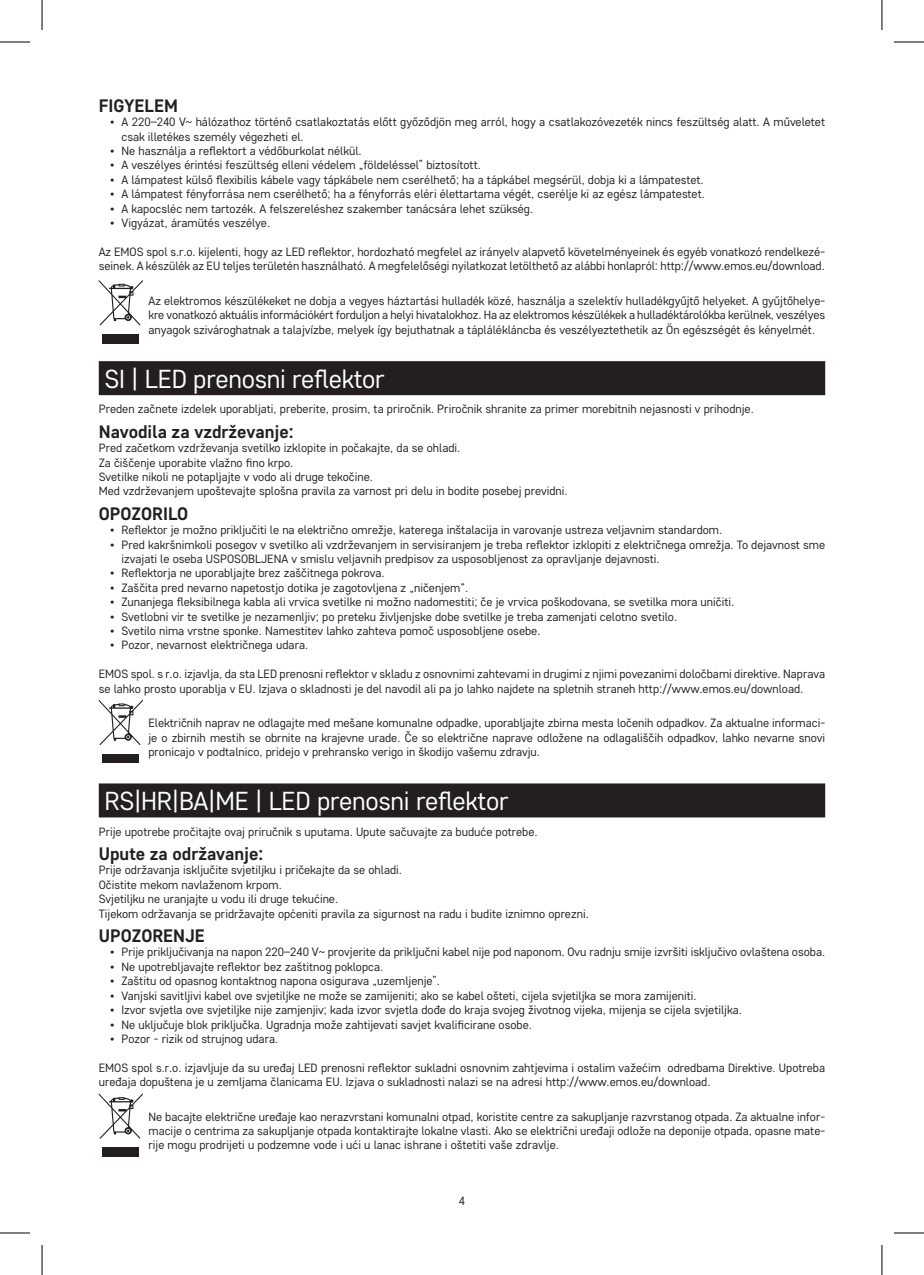
<style>
.page{position:relative;width:924px;height:1275px;background:#fff}
.page>*{position:absolute;margin:0;border:0;box-sizing:border-box;transform-origin:0 0}
.t1{font:26px "Core Sans D35";letter-spacing:-.01em;color:#fff}
.t2{font:700 18px "Core Sans D55";color:#231f20}
.t3{font:12px/14.4px "Core Sans D35";color:#231f20}
</style>
<div class="page">
<div style="left:99px;top:361px;width:725px;height:34px;background:#231f20"></div>
<div style="left:99px;top:783px;width:725px;height:34px;background:#231f20"></div>
<svg style="left:99px;top:280px;width:44px;height:45px"></svg>
<div style="left:102px;top:334px;width:37px;height:9px;background:#231f20"></div>
<svg style="left:99px;top:699px;width:44px;height:46px"></svg>
<div style="left:102px;top:754px;width:37px;height:9px;background:#231f20"></div>
<svg style="left:99px;top:1093px;width:44px;height:45px"></svg>
<div style="left:102px;top:1148px;width:37px;height:9px;background:#231f20"></div>
<hr style="left:0;top:42px;width:30px;height:1px;background:#000">
<hr style="left:893px;top:42px;width:30px;height:1px;background:#000">
<hr style="left:0;top:1232px;width:30px;height:1px;background:#000">
<hr style="left:893px;top:1232px;width:30px;height:1px;background:#000">
<hr style="left:42px;top:0;width:1px;height:30px;background:#000">
<hr style="left:42px;top:1245px;width:1px;height:30px;background:#000">
<hr style="left:881px;top:0;width:1px;height:30px;background:#000">
<hr style="left:881px;top:1245px;width:1px;height:30px;background:#000">
<h2 class="t2" style="left:99px;top:94px;width:81px">FIGYELEM</h2>
<p class="t3" style="left:121px;top:114px;width:704px;text-indent:-11px">• A 220–240 V~ hálózathoz történő csatlakoztatás előtt győződjön meg arról, hogy a csatlakozóvezeték nincs feszültség alatt. A műveletet csak illetékes személy végezheti el.</p>
<p class="t3" style="left:110px;top:143px;width:253px">• Ne használja a reflektort a védőburkolat nélkül.</p>
<p class="t3" style="left:110px;top:158px;width:372px">• A veszélyes érintési feszültség elleni védelem „földeléssel” biztosított.</p>
<p class="t3" style="left:110px;top:172px;width:594px">• A lámpatest külső flexibilis kábele vagy tápkábele nem cserélhető; ha a tápkábel megsérül, dobja ki a lámpatestet.</p>
<p class="t3" style="left:110px;top:186px;width:596px">• A lámpatest fényforrása nem cserélhető; ha a fényforrás eléri élettartama végét, cserélje ki az egész lámpatestet.</p>
<p class="t3" style="left:110px;top:201px;width:424px">• A kapocsléc nem tartozék. A felszereléshez szakember tanácsára lehet szükség.</p>
<p class="t3" style="left:110px;top:215px;width:161px">• Vigyázat, áramütés veszélye.</p>
<p class="t3" style="left:99px;top:244px;width:727px">Az EMOS spol s.r.o. kijelenti, hogy az LED reflektor, hordozható megfelel az irányelv alapvető követelményeinek és egyéb vonatkozó rendelkezé&shy;seinek. A készülék az EU teljes területén használható. A megfelelőségi nyilatkozat letölthető az alábbi honlapról: http://www.emos.eu/download.</p>
<p class="t3" style="left:148px;top:293px;width:678px;text-align:justify">Az elektromos készülékeket ne dobja a vegyes háztartási hulladék közé, használja a szelektív hulladékgyűjtő helyeket. A gyűjtőhelye&shy;kre vonatkozó aktuális információkért forduljon a helyi hivatalokhoz. Ha az elektromos készülékek a hulladéktárolókba kerülnek, veszélyes anyagok szivároghatnak a talajvízbe, melyek így bejuthatnak a táplálékláncba és veszélyeztethetik az Ön egészségét és kényelmét.</p>
<h1 class="t1" style="left:104px;top:362px;width:282px">SI | LED prenosni reflektor</h1>
<p class="t3" style="left:99px;top:401px;width:656px">Preden začnete izdelek uporabljati, preberite, prosim, ta priročnik. Priročnik shranite za primer morebitnih nejasnosti v prihodnje.</p>
<h2 class="t2" style="left:99px;top:420px;width:196px">Navodila za vzdrževanje:</h2>
<p class="t3" style="left:99px;top:440px;width:470px">Pred začetkom vzdrževanja svetilko izklopite in počakajte, da se ohladi.<br>Za čiščenje uporabite vlažno fino krpo.<br>Svetilke nikoli ne potapljajte v vodo ali druge tekočine.<br>Med vzdrževanjem upoštevajte splošna pravila za varnost pri delu in bodite posebej previdni.</p>
<h2 class="t2" style="left:99px;top:502px;width:91px">OPOZORILO</h2>
<p class="t3" style="left:110px;top:522px;width:613px">• Reflektor je možno priključiti le na električno omrežje, katerega inštalacija in varovanje ustreza veljavnim standardom.</p>
<p class="t3" style="left:121px;top:537px;width:704px;text-indent:-11px">• Pred kakršnimkoli posegov v svetilko ali vzdrževanjem in servisiranjem je treba reflektor izklopiti z električnega omrežja. To dejavnost sme izvajati le oseba USPOSOBLJENA v smislu veljavnih predpisov za usposobljenost za opravljanje dejavnosti.</p>
<p class="t3" style="left:110px;top:565px;width:276px">• Reflektorja ne uporabljajte brez zaščitnega pokrova.</p>
<p class="t3" style="left:110px;top:580px;width:359px">• Zaščita pred nevarno napetostjo dotika je zagotovljena z „ničenjem“.</p>
<p class="t3" style="left:110px;top:594px;width:625px">• Zunanjega fleksibilnega kabla ali vrvica svetilke ni možno nadomestiti; če je vrvica poškodovana, se svetilka mora uničiti.</p>
<p class="t3" style="left:110px;top:609px;width:568px">• Svetlobni vir te svetilke je nezamenljiv; po preteku življenjske dobe svetilke je treba zamenjati celotno svetilo.</p>
<p class="t3" style="left:110px;top:623px;width:431px">• Svetilo nima vrstne sponke. Namestitev lahko zahteva pomoč usposobljene osebe.</p>
<p class="t3" style="left:110px;top:637px;width:199px">• Pozor, nevarnost električnega udara.</p>
<p class="t3" style="left:99px;top:666px;width:727px">EMOS spol. s r.o. izjavlja, da sta LED prenosni reflektor v skladu z osnovnimi zahtevami in drugimi z njimi povezanimi določbami direktive. Naprava se lahko prosto uporablja v EU. Izjava o skladnosti je del navodil ali pa jo lahko najdete na spletnih straneh http://www.emos.eu/download.</p>
<p class="t3" style="left:148px;top:715px;width:677px;text-align:justify">Električnih naprav ne odlagajte med mešane komunalne odpadke, uporabljajte zbirna mesta ločenih odpadkov. Za aktualne informaci&shy;je o zbirnih mestih se obrnite na krajevne urade. Če so električne naprave odložene na odlagališčih odpadkov, lahko nevarne snovi pronicajo v podtalnico, pridejo v prehransko verigo in škodijo vašemu zdravju.</p>
<h1 class="t1" style="left:104px;top:784px;width:405px">RS|HR|BA|ME | LED prenosni reflektor</h1>
<p class="t3" style="left:99px;top:823px;width:440px">Prije upotrebe pročitajte ovaj priručnik s uputama. Upute sačuvajte za buduće potrebe.</p>
<h2 class="t2" style="left:99px;top:842px;width:166px">Upute za održavanje:</h2>
<p class="t3" style="left:99px;top:862px;width:491px">Prije održavanja isključite svjetiljku i pričekajte da se ohladi.<br>Očistite mekom navlaženom krpom.<br>Svjetiljku ne uranjajte u vodu ili druge tekućine.<br>Tijekom održavanja se pridržavajte općeniti pravila za sigurnost na radu i budite iznimno oprezni.</p>
<h2 class="t2" style="left:99px;top:924px;width:107px">UPOZORENJE</h2>
<p class="t3" style="left:110px;top:944px;width:716px">• Prije priključivanja na napon 220–240 V~ provjerite da priključni kabel nije pod naponom. Ovu radnju smije izvršiti isključivo ovlaštena osoba.</p>
<p class="t3" style="left:110px;top:959px;width:274px">• Ne upotrebljavajte reflektor bez zaštitnog poklopca.</p>
<p class="t3" style="left:110px;top:973px;width:331px">• Zaštitu od opasnog kontaktnog napona osigurava „uzemljenje”.</p>
<p class="t3" style="left:110px;top:988px;width:587px">• Vanjski savitljivi kabel ove svjetiljke ne može se zamijeniti; ako se kabel ošteti, cijela svjetiljka se mora zamijeniti.</p>
<p class="t3" style="left:110px;top:1002px;width:633px">• Izvor svjetla ove svjetiljke nije zamjenjiv; kada izvor svjetla dođe do kraja svojeg životnog vijeka, mijenja se cijela svjetiljka.</p>
<p class="t3" style="left:110px;top:1016px;width:423px">• Ne uključuje blok priključka. Ugradnja može zahtijevati savjet kvalificirane osobe.</p>
<p class="t3" style="left:110px;top:1031px;width:169px">• Pozor - rizik od strujnog udara.</p>
<p class="t3" style="left:99px;top:1060px;width:727px">EMOS spol s.r.o. izjavljuje da su uređaj LED prenosni reflektor sukladni osnovnim zahtjevima i ostalim važećim odredbama Direktive. Upotreba uređaja dopuštena je u zemljama članicama EU. Izjava o sukladnosti nalazi se na adresi http://www.emos.eu/download.</p>
<p class="t3" style="left:148px;top:1108px;width:678px;text-align:justify">Ne bacajte električne uređaje kao nerazvrstani komunalni otpad, koristite centre za sakupljanje razvrstanog otpada. Za aktualne infor&shy;macije o centrima za sakupljanje otpada kontaktirajte lokalne vlasti. Ako se električni uređaji odlože na deponije otpada, opasne mate&shy;rije mogu prodrijeti u podzemne vode i ući u lanac ishrane i oštetiti vaše zdravlje.</p>
<p class="t3" style="left:458px;top:1192px;width:8px">4</p>
</div>
